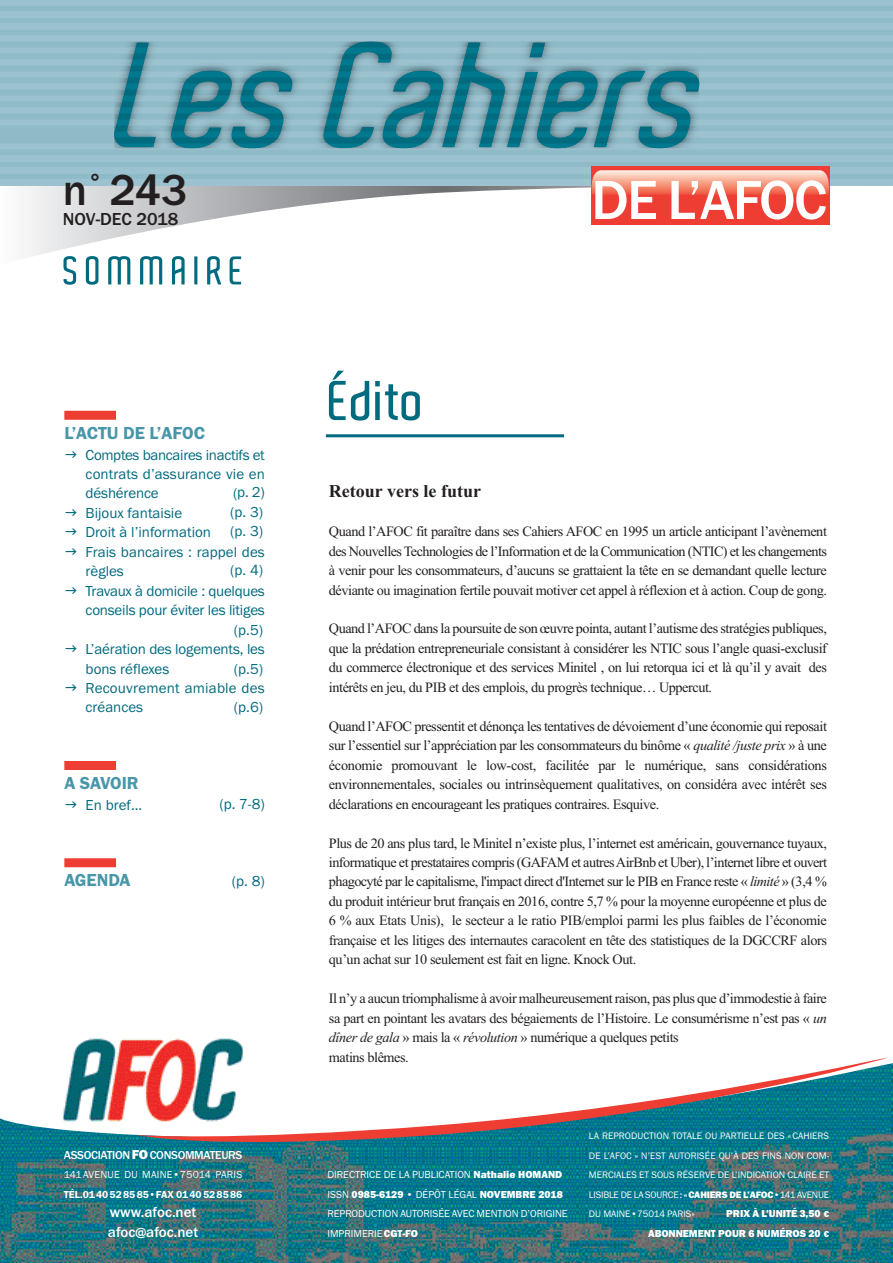
<style>
.page{position:relative;width:893px;height:1263px;background:#fff}
.page>*{position:absolute;margin:0;border:0;box-sizing:border-box;transform-origin:0 0}
.t1{font:500 57px "Franklin Gothic";letter-spacing:-.03em;color:#fff}
.t2{font:500 45px "Franklin Gothic";color:#231f20}
.t3{font:600 18px "Franklin Gothic";color:#4896a9}
.t4{font:700 18px "Times New Roman";color:#231f20}
.t5{font:500 18px "Franklin Gothic";color:#231f20}
.t6{font:15px/19.5px "Franklin Gothic";color:#006a7f;text-align:justify}
.t7{font:500 15px/19.5px "Franklin Gothic";color:#fff}
.t8{font:14.25px/19.5px "Times New Roman";letter-spacing:-.03em;color:#231f20;text-align:justify}
.t9{font:500 12px "Franklin Gothic";letter-spacing:-.03em;color:#fff}
.t10{font:10.5px/19.5px "Franklin Gothic";color:#fff}
.t11{font:800 10.5px/19.5px "Franklin Gothic";letter-spacing:-.005em;color:#fff;text-align:right}
.t12{font:600 10.5px "Franklin Gothic";letter-spacing:-.005em;color:#fff}
.t13{font:10.5px "Franklin Gothic";letter-spacing:.02em;color:#fff}
.t14{font:9.75px/19.5px "Franklin Gothic";letter-spacing:-.02em;color:#fff;text-align:justify}
.s1{font-weight:800;font-size:13.5px}
.s2{font-style:italic}
.s3{font-weight:800}
.s4{font-weight:500}
.s5{font-size:9px}
</style>
<div class="page">
<img style="left:0;top:1063px;width:893px;height:200px">
<img style="left:23px;top:186px;width:807px;height:73px">
<div style="left:0;top:0;width:893px;height:186px;background:#8fbac8"></div>
<svg style="left:114px;top:53px;width:585px;height:90px"></svg>
<svg style="left:329px;top:371px;width:91px;height:49px"></svg>
<div style="left:64px;top:411px;width:52px;height:9px;background:#ee3e34"></div>
<div style="left:64px;top:761px;width:52px;height:9px;background:#ee3e34"></div>
<div style="left:64px;top:858px;width:52px;height:9px;background:#ee3e34"></div>
<svg style="left:63px;top:256px;width:178px;height:29px"></svg>
<img style="left:64px;top:1038px;width:178px;height:86px">
<div style="left:0;top:0;width:893px;height:5px;background:#9dc2cf"></div>
<div style="left:0;top:11px;width:893px;height:6px;background:#9dc2cf"></div>
<div style="left:0;top:23px;width:893px;height:6px;background:#9dc2cf"></div>
<svg style="left:0;top:36px;width:893px;height:17px"></svg>
<svg style="left:0;top:59px;width:893px;height:6px"></svg>
<svg style="left:0;top:71px;width:893px;height:6px"></svg>
<svg style="left:0;top:83px;width:893px;height:6px"></svg>
<svg style="left:0;top:95px;width:893px;height:6px"></svg>
<svg style="left:0;top:107px;width:893px;height:6px"></svg>
<svg style="left:0;top:119px;width:893px;height:6px"></svg>
<div style="left:699px;top:131px;width:194px;height:6px;background:#9dc2cf"></div>
<svg style="left:114px;top:131px;width:574px;height:6px"></svg>
<svg style="left:0;top:143px;width:893px;height:6px"></svg>
<div style="left:0;top:155px;width:893px;height:6px;background:#9dc2cf"></div>
<div style="left:0;top:167px;width:893px;height:6px;background:#9dc2cf"></div>
<div style="left:0;top:179px;width:893px;height:6px;background:#9dc2cf"></div>
<div style="left:591px;top:167px;width:238px;height:58px;background:#ee3e34"></div>
<svg style="left:589px;top:170px;width:243px;height:25px"></svg>
<hr style="left:326px;top:434px;width:238px;height:3px;background:#006a7f">
<svg style="left:136px;top:1056px;width:756px;height:94px"></svg>
<h2 class="t2" style="left:63px;top:164px;width:126px">n<sup>°</sup> 243</h2>
<h1 class="t1" style="left:591px;top:166px;width:237px">DE L’AFOC</h1>
<p class="t5" style="left:63px;top:208px;width:117px">NOV-DEC 2018</p>
<p class="t3" style="left:64px;top:422px;width:142px">L’ACTU DE L’AFOC</p>
<p class="t6" style="left:86px;top:445px;width:181px">Comptes bancaires inactifs et contrats d’assurance vie en déshérence</p>
<p class="t6" style="left:233px;top:482px;width:33px">(p. 2)</p>
<p class="t6" style="left:86px;top:503px;width:98px">Bijoux fantaisie</p>
<p class="t6" style="left:230px;top:502px;width:35px">(p. 3)</p>
<p class="t6" style="left:86px;top:522px;width:127px">Droit à l’information</p>
<p class="t6" style="left:86px;top:521px;width:181px;line-height:20.1px;text-indent:144px">(p. 3)<br>Frais bancaires : rappel des règles</p>
<p class="t6" style="left:230px;top:560px;width:35px">(p. 4)</p>
<p class="t6" style="left:86px;top:581px;width:181px">Travaux à domicile : quelques</p>
<p class="t6" style="left:86px;top:600px;width:181px">conseils pour éviter les litiges</p>
<p class="t6" style="left:234px;top:620px;width:31px">(p.5)</p>
<p class="t6" style="left:86px;top:639px;width:181px">L’aération des logements, les</p>
<p class="t6" style="left:86px;top:659px;width:85px">bons réflexes</p>
<p class="t6" style="left:86px;top:659px;width:181px;text-indent:148px">(p.5)<br>Recouvrement amiable des créances</p>
<p class="t6" style="left:234px;top:697px;width:31px">(p.6)</p>
<p class="t3" style="left:64px;top:772px;width:76px">A SAVOIR</p>
<p class="t6" style="left:86px;top:795px;width:58px">En bref...</p>
<p class="t6" style="left:219px;top:794px;width:47px">(p. 7-8)</p>
<p class="t3" style="left:64px;top:870px;width:68px">AGENDA</p>
<p class="t6" style="left:232px;top:871px;width:35px">(p. 8)</p>
<p class="t9" style="left:64px;top:1148px;width:180px">ASSOCIATION <span class="s1">FO</span> CONSOMMATEURS</p>
<p class="t13" style="left:64px;top:1168px;width:180px">141 AVENUE DU MAINE•75014 PARIS</p>
<p class="t12" style="left:64px;top:1188px;width:180px">TÉL.0140528585•FAX 0140528586</p>
<p class="t7" style="left:108px;top:1202px;width:92px">www.afoc.net afoc@afoc.net</p>
<p class="t4" style="left:329px;top:480px;width:154px">Retour vers le futur</p>
<p class="t8" style="left:329px;top:521px;width:499px">Quand l’AFOC fit paraître dans ses Cahiers AFOC en 1995 un article anticipant l’avènement des Nouvelles Technologies de l’Information et de la Communication (NTIC) et les changements à venir pour les consommateurs, d’aucuns se grattaient la tête en se demandant quelle lecture déviante ou imagination fertile pouvait motiver cet appel à réflexion et à action. Coup de gong.</p>
<p class="t8" style="left:329px;top:619px;width:499px">Quand l’AFOC dans la poursuite de son œuvre pointa, autant l’autisme des stratégies publiques, que la prédation entrepreneuriale consistant à considérer les NTIC sous l’angle quasi-exclusif du commerce électronique et des services Minitel , on lui retorqua ici et là qu’il y avait des intérêts en jeu, du PIB et des emplois, du progrès technique… Uppercut.</p>
<p class="t8" style="left:329px;top:716px;width:499px">Quand l’AFOC pressentit et dénonça les tentatives de dévoiement d’une économie qui reposait sur l’essentiel sur l’appréciation par les consommateurs du binôme « <span class="s2">qualité /juste prix</span> » à une économie promouvant le low-cost, facilitée par le numérique, sans considérations environnementales, sociales ou intrinsèquement qualitatives, on considéra avec intérêt ses déclarations en encourageant les pratiques contraires. Esquive.</p>
<p class="t8" style="left:329px;top:833px;width:500px">Plus de 20 ans plus tard, le Minitel n’existe plus, l’internet est américain, gouvernance tuyaux, informatique et prestataires compris (GAFAM et autresAirBnb et Uber), l’internet libre et ouvert phagocyté par le capitalisme, l'impact direct d'Internet sur le PIB en France reste « <span class="s2">limité</span> » (3,4 % du produit intérieur brut français en 2016, contre 5,7 % pour la moyenne européenne et plus de 6 % aux Etats Unis), le secteur a le ratio PIB/emploi parmi les plus faibles de l’économie française et les litiges des internautes caracolent en tête des statistiques de la DGCCRF alors qu’un achat sur 10 seulement est fait en ligne. Knock Out.</p>
<p class="t8" style="left:329px;top:988px;width:499px;text-align:left">Il n’y a aucun triomphalisme à avoir malheureusement raison, pas plus que d’immodestie à faire sa part en pointant les avatars des bégaiements de l’Histoire. Le consumérisme n’est pas « <span class="s2">un dîner de gala</span> » mais la « <span class="s2">révolution</span> » numérique a quelques petits<br>matins blêmes.</p>
<p class="t10" style="left:327px;top:1165px;width:242px">DIRECTRICE DE LA PUBLICATION <span class="s3">Nathalie HOMAND </span>ISSN <span class="s3">0985-6129</span> <span class="s4">•</span> DÉPÔT LÉGAL <span class="s3">NOVEMBRE 2018<br></span>REPRODUCTION AUTORISÉE AVEC MENTION D’ORIGINE IMPRIMERIE<span class="s3">CGT-FO</span></p>
<p class="t14" style="left:589px;top:1126px;width:242px">LA REPRODUCTION TOTALE OU PARTIELLE DES «CAHIERS DE L’AFOC » N’EST AUTORISÉE QU’À DES FINS NON COM-MERCIALES ET SOUS RÉSERVE DE L’INDICATION CLAIRE ET LISIBLE DE LA SOURCE<span class="s4">:</span> <span class="s3">«CAHIERS DE L’AFOC•</span>141 AVENUE DU MAINE•75014 PARIS»</p>
<p class="t11" style="left:648px;top:1204px;width:183px">PRIX À L’UNITÉ 3,50 <span class="s5">€<br></span>ABONNEMENT POUR 6 NUMÉROS 20 <span class="s5">€</span></p>
</div>
